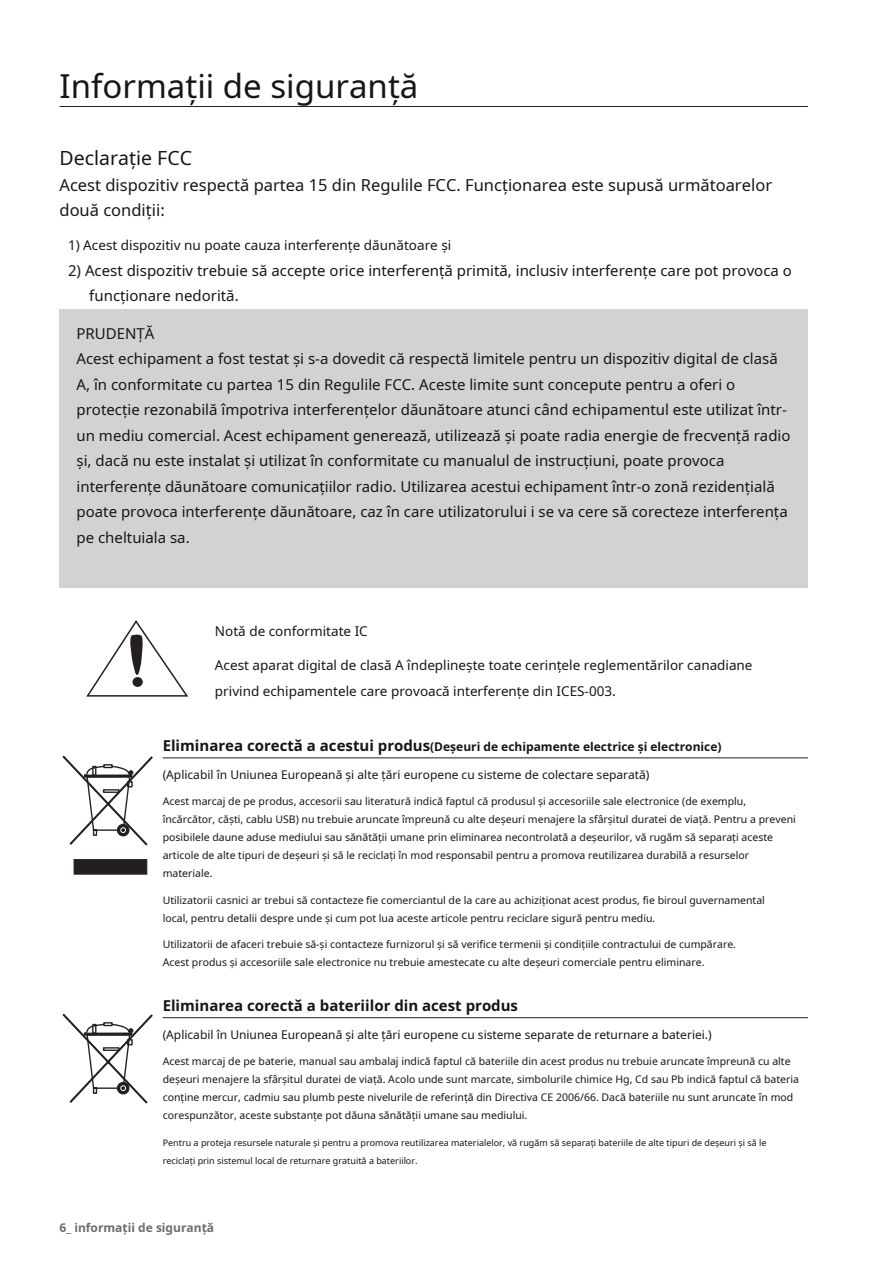
<style>
.page{position:relative;width:893px;height:1276px;background:#fff}
.page>*{position:absolute;margin:0;border:0;box-sizing:border-box;transform-origin:0 0}
.t1{font:33px "Noto Sans";color:#171615}
.t2{font:19.5px "Noto Sans";color:#171615}
.t3{font:16.5px/25.5px "Noto Sans";color:#171615}
.t4{font:15px/25.5px "Noto Sans";color:#171615}
.t5{font:700 15px "Noto Sans";color:#171615}
.t6{font:13.5px/25.5px "Noto Sans";color:#171615}
.t7{font:12px "Noto Sans";color:#171615}
.t8{font:700 12px "Noto Sans";color:#171615}
.t9{font:700 12px "Noto Sans";color:#6d6d6c}
.t10{font:10.5px/18px "Noto Sans";color:#171615}
.t11{font:9px/18px "Noto Sans";color:#171615}
.s1{font-size:15px}
</style>
<div class="page">
<hr style="left:60px;top:106px;width:748px;height:1px;background:#231f20">
<div style="left:60px;top:310px;width:748px;height:278px;background:#d1d2d4"></div>
<svg style="left:86px;top:620px;width:103px;height:77px"></svg>
<hr style="left:163px;top:1017px;width:645px;height:1px;background:#231f20">
<svg style="left:62px;top:1013px;width:91px;height:91px"></svg>
<hr style="left:163px;top:757px;width:645px;height:1px;background:#231f20">
<div style="left:74px;top:859px;width:73px;height:15px;background:#231f20;border:1px solid #231f20"></div>
<svg style="left:62px;top:755px;width:91px;height:91px"></svg>
<h1 class="t1" style="left:60px;top:63px;width:360px">Informații de siguranță</h1>
<h2 class="t2" style="left:60px;top:144px;width:134px">Declarație FCC</h2>
<h3 class="t3" style="left:60px;top:172px;width:714px">Acest dispozitiv respectă partea 15 din Regulile FCC. Funcționarea este supusă următoarelor două condiții:</h3>
<p class="t6" style="left:68px;top:232px;width:385px">1) Acest dispozitiv nu poate cauza interferențe dăunătoare și</p>
<h3 class="t4" style="left:89px;top:257px;width:704px;text-indent:-21px">2) Acest dispozitiv trebuie să accepte orice interferență primită, inclusiv interferențe care pot provoca o funcționare nedorită.</h3>
<p class="t4" style="left:77px;top:320px;width:715px">PRUDENȚĂ<br>Acest echipament a fost testat și s-a dovedit că respectă limitele pentru un dispozitiv digital de clasă A, în conformitate cu partea 15 din Regulile FCC. Aceste limite sunt concepute pentru a oferi o protecție rezonabilă împotriva interferențelor dăunătoare atunci când echipamentul este utilizat într&shy;un mediu comercial. Acest echipament generează, utilizează și poate radia energie de frecvență radio și, dacă nu este instalat și utilizat în conformitate cu manualul de instrucțiuni, poate provoca interferențe dăunătoare comunicațiilor radio. Utilizarea acestui echipament într-o zonă rezidențială poate provoca interferențe dăunătoare, caz în care utilizatorului i se va cere să corecteze interferența pe cheltuiala sa.</p>
<p class="t6" style="left:215px;top:618px;width:154px">Notă de conformitate IC</p>
<p class="t6" style="left:215px;top:652px;width:539px">Acest aparat digital de clasă A îndeplinește toate cerințele reglementărilor canadiane privind echipamentele care provoacă interferențe din ICES-003.</p>
<p class="t8" style="left:163px;top:738px;width:560px"><span class="s1">Eliminarea corectă a acestui produs</span>(Deșeuri de echipamente electrice și electronice)</p>
<p class="t7" style="left:163px;top:766px;width:488px">(Aplicabil în Uniunea Europeană și alte țări europene cu sisteme de colectare separată)</p>
<p class="t10" style="left:163px;top:792px;width:635px">Acest marcaj de pe produs, accesorii sau literatură indică faptul că produsul și accesoriile sale electronice (de exemplu, încărcător, căști, cablu USB) nu trebuie aruncate împreună cu alte deșeuri menajere la sfârșitul duratei de viață. Pentru a preveni posibilele daune aduse mediului sau sănătății umane prin eliminarea necontrolată a deșeurilor, vă rugăm să separați aceste articole de alte tipuri de deșeuri și să le reciclați în mod responsabil pentru a promova reutilizarea durabilă a resurselor materiale.</p>
<p class="t10" style="left:163px;top:891px;width:604px">Utilizatorii casnici ar trebui să contacteze fie comerciantul de la care au achiziționat acest produs, fie biroul guvernamental local, pentru detalii despre unde și cum pot lua aceste articole pentru reciclare sigură pentru mediu.</p>
<p class="t10" style="left:163px;top:935px;width:575px">Utilizatorii de afaceri trebuie să-și contacteze furnizorul și să verifice termenii și condițiile contractului de cumpărare.<br>Acest produs și accesoriile sale electronice nu trebuie amestecate cu alte deșeuri comerciale pentru eliminare.</p>
<h3 class="t5" style="left:163px;top:995px;width:357px">Eliminarea corectă a bateriilor din acest produs</h3>
<p class="t7" style="left:163px;top:1026px;width:551px">(Aplicabil în Uniunea Europeană și alte țări europene cu sisteme separate de returnare a bateriei.)</p>
<p class="t10" style="left:163px;top:1052px;width:638px">Acest marcaj de pe baterie, manual sau ambalaj indică faptul că bateriile din acest produs nu trebuie aruncate împreună cu alte deșeuri menajere la sfârșitul duratei de viață. Acolo unde sunt marcate, simbolurile chimice Hg, Cd sau Pb indică faptul că bateria conține mercur, cadmiu sau plumb peste nivelurile de referință din Directiva CE 2006/66. Dacă bateriile nu sunt aruncate în mod corespunzător, aceste substanțe pot dăuna sănătății umane sau mediului.</p>
<p class="t11" style="left:163px;top:1133px;width:605px">Pentru a proteja resursele naturale și pentru a promova reutilizarea materialelor, vă rugăm să separați bateriile de alte tipuri de deșeuri și să le reciclați prin sistemul local de returnare gratuită a bateriilor.</p>
<p class="t9" style="left:60px;top:1219px;width:156px">6_ informații de siguranță</p>
</div>
